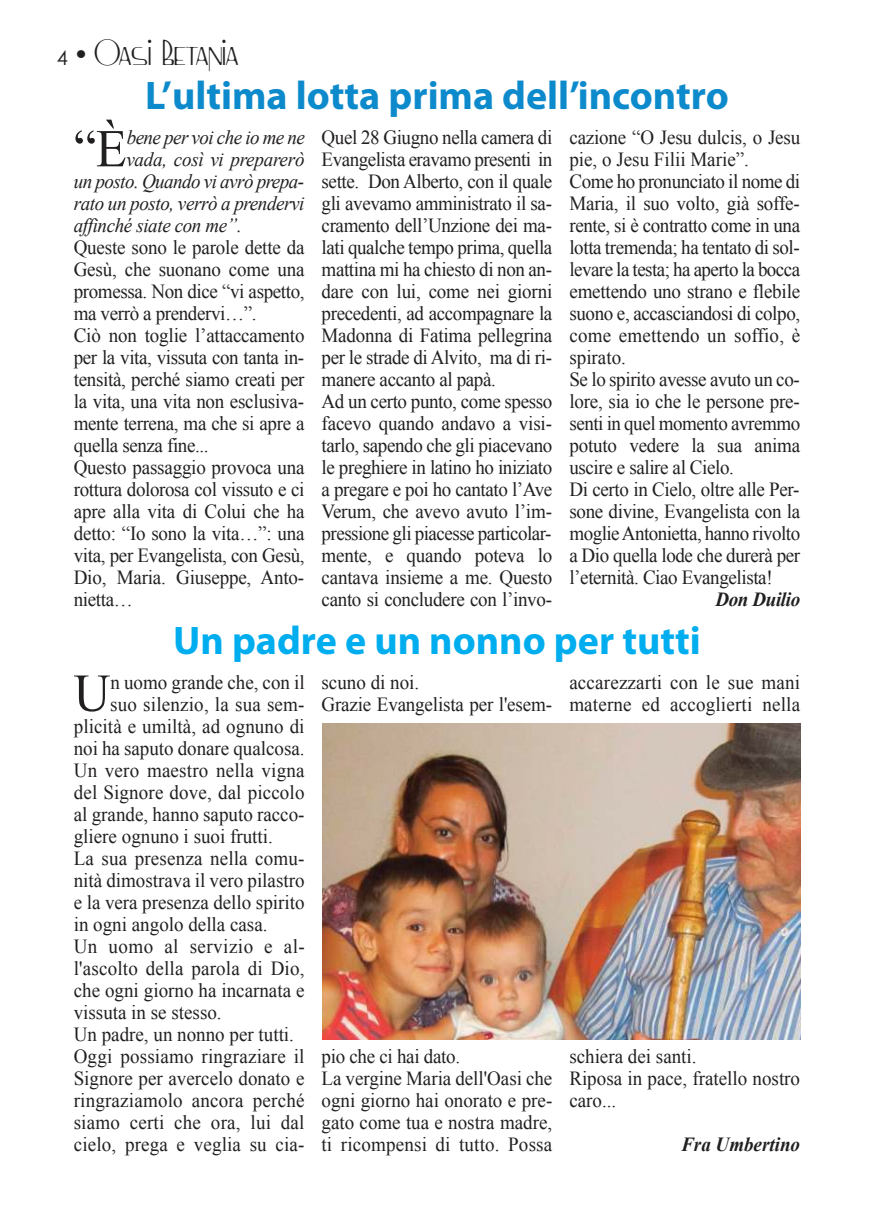
<style>
.page{position:relative;width:874px;height:1225px;background:#fff}
.page>*{position:absolute;margin:0;border:0;box-sizing:border-box;transform-origin:0 0}
.t1{font:53.2px "Times New Roman";color:#221f1f;scale:.95 1}
.t2{font:700 40px "Myriad Pro";color:#0d8acb}
.t3{font:700 40px "Myriad Pro";color:#00adef}
.t4{font:36px "ss.drebeden";color:#221f1f;scale:.96 1}
.t5{font:20px/22px "Times New Roman";letter-spacing:-.01em;color:#221f1f;scale:.95 1}
.t6{font:20px/22px "Times New Roman";letter-spacing:.01em;color:#221f1f;scale:.95 1}
.t7{font:italic 20px "Times New Roman";letter-spacing:-.02em;color:#221f1f;scale:.95 1}
.t8{font:20px "Times New Roman";letter-spacing:.025em;color:#221f1f;scale:.95 1}
.t9{font:italic 700 20px "Times New Roman";color:#221f1f;scale:.95 1}
.t10{font:italic 700 20px "Times New Roman";letter-spacing:-.02em;color:#221f1f;scale:.95 1}
.s1{font-family:"Century Gothic";font-size:20px}
.s2{font-family:"Oriya MN";font-size:28px}
</style>
<div class="page">
<img style="left:322px;top:723px;width:477px;height:316px">
<h3 class="t4" style="left:57px;top:39px;width:191px"><span class="s1">4</span> <span class="s2">•</span> Oasi Betania</h3>
<h2 class="t2" style="left:145px;top:81px;width:585px">L’ultima lotta prima dell’incontro</h2>
<h1 class="t1" style="left:74px;top:129px;width:57px">“È</h1>
<p class="t7" style="left:127px;top:130px;width:189px">bene per voi che io me ne</p>
<p class="t7" style="left:126px;top:152px;width:189px">vada, così vi preparerò</p>
<p class="t7" style="left:74px;top:174px;width:244px">un posto. Quando vi avrò prepa-</p>
<p class="t7" style="left:74px;top:196px;width:244px">rato un posto, verrò a prendervi</p>
<p class="t7" style="left:74px;top:218px;width:178px">affinché siate con me”.</p>
<p class="t5" style="left:74px;top:238px;width:244px">Queste sono le parole dette da<br>Gesù, che suonano come una promessa. Non dice “vi aspetto, ma verrò a prendervi…”.<br>Ciò non toglie l’attaccamento per la vita, vissuta con tanta in&shy;tensità, perché siamo creati per la vita, una vita non esclusiva&shy;mente terrena, ma che si apre a quella senza fine...<br>Questo passaggio provoca una rottura dolorosa col vissuto e ci apre alla vita di Colui che ha detto: “Io sono la vita…”: una vita, per Evangelista, con Gesù,<br>Dio, Maria. Giuseppe, Anto&shy;nietta…</p>
<p class="t5" style="left:321px;top:128px;width:244px">Quel 28 Giugno nella camera di<br>Evangelista eravamo presenti in sette. Don Alberto, con il quale gli avevamo amministrato il sa&shy;cramento dell’Unzione dei ma&shy;lati qualche tempo prima, quella mattina mi ha chiesto di non an&shy;dare con lui, come nei giorni precedenti, ad accompagnare la<br>Madonna di Fatima pellegrina per le strade di Alvito, ma di ri&shy;manere accanto al papà.<br>Ad un certo punto, come spesso facevo quando andavo a visi&shy;tarlo, sapendo che gli piacevano le preghiere in latino ho iniziato a pregare e poi ho cantato l’Ave<br>Verum, che avevo avuto l’im&shy;pressione gli piacesse particolar&shy;mente, e quando poteva lo cantava insieme a me. Questo canto si concludere con l’invo-</p>
<p class="t5" style="left:569px;top:128px;width:244px">cazione “O Jesu dulcis, o Jesu pie, o Jesu Filii Marie”.<br>Come ho pronunciato il nome di<br>Maria, il suo volto, già soffe&shy;rente, si è contratto come in una lotta tremenda; ha tentato di sol&shy;levare la testa; ha aperto la bocca emettendo uno strano e flebile suono e, accasciandosi di colpo, come emettendo un soffio, è spirato.<br>Se lo spirito avesse avuto un co&shy;lore, sia io che le persone pre&shy;senti in quel momento avremmo potuto vedere la sua anima uscire e salire al Cielo.<br>Di certo in Cielo, oltre alle Per&shy;sone divine, Evangelista con la moglie Antonietta, hanno rivolto a Dio quella lode che durerà per l’eternità. Ciao Evangelista!</p>
<p class="t10" style="left:715px;top:593px;width:91px">Don Duilio</p>
<h2 class="t3" style="left:173px;top:625px;width:529px">Un padre e un nonno per tutti</h2>
<h1 class="t1" style="left:74px;top:674px;width:40px">U</h1>
<p class="t5" style="left:110px;top:673px;width:206px">n uomo grande che, con il</p>
<p class="t6" style="left:110px;top:695px;width:206px">suo silenzio, la sua sem-</p>
<p class="t5" style="left:74px;top:717px;width:244px">plicità e umiltà, ad ognuno di</p>
<p class="t5" style="left:74px;top:739px;width:244px">noi ha saputo donare qualcosa.</p>
<p class="t6" style="left:74px;top:761px;width:244px">Un vero maestro nella vigna</p>
<p class="t6" style="left:74px;top:783px;width:244px">del Signore dove, dal piccolo</p>
<p class="t5" style="left:74px;top:805px;width:244px">al grande, hanno saputo racco-</p>
<p class="t5" style="left:74px;top:827px;width:211px">gliere ognuno i suoi frutti.</p>
<p class="t6" style="left:74px;top:849px;width:244px">La sua presenza nella comu-</p>
<p class="t5" style="left:74px;top:871px;width:244px">nità dimostrava il vero pilastro</p>
<p class="t5" style="left:74px;top:893px;width:244px">e la vera presenza dello spirito</p>
<p class="t5" style="left:74px;top:915px;width:205px">in ogni angolo della casa.</p>
<p class="t8" style="left:74px;top:939px;width:244px">Un uomo al servizio e al-</p>
<p class="t6" style="left:74px;top:959px;width:244px">l'ascolto della parola di Dio,</p>
<p class="t5" style="left:74px;top:981px;width:244px">che ogni giorno ha incarnata e</p>
<p class="t5" style="left:74px;top:1003px;width:157px">vissuta in se stesso.</p>
<p class="t5" style="left:74px;top:1025px;width:233px">Un padre, un nonno per tutti.</p>
<p class="t6" style="left:74px;top:1047px;width:244px">Oggi possiamo ringraziare il</p>
<p class="t5" style="left:74px;top:1069px;width:244px">Signore per avercelo donato e</p>
<p class="t6" style="left:74px;top:1091px;width:244px">ringraziamolo ancora perché</p>
<p class="t6" style="left:74px;top:1113px;width:244px">siamo certi che ora, lui dal</p>
<p class="t6" style="left:74px;top:1135px;width:244px">cielo, prega e veglia su cia-</p>
<p class="t5" style="left:321px;top:673px;width:244px">scuno di noi.<br>Grazie Evangelista per l'esem-</p>
<p class="t5" style="left:321px;top:1047px;width:244px">pio che ci hai dato.<br>La vergine Maria dell'Oasi che ogni giorno hai onorato e pre&shy;gato come tua e nostra madre, ti ricompensi di tutto. Possa</p>
<p class="t6" style="left:569px;top:673px;width:244px">accarezzarti con le sue mani materne ed accoglierti nella</p>
<p class="t5" style="left:569px;top:1047px;width:244px">schiera dei santi.<br>Riposa in pace, fratello nostro caro...</p>
<p class="t9" style="left:681px;top:1137px;width:127px">Fra Umbertino</p>
</div>
